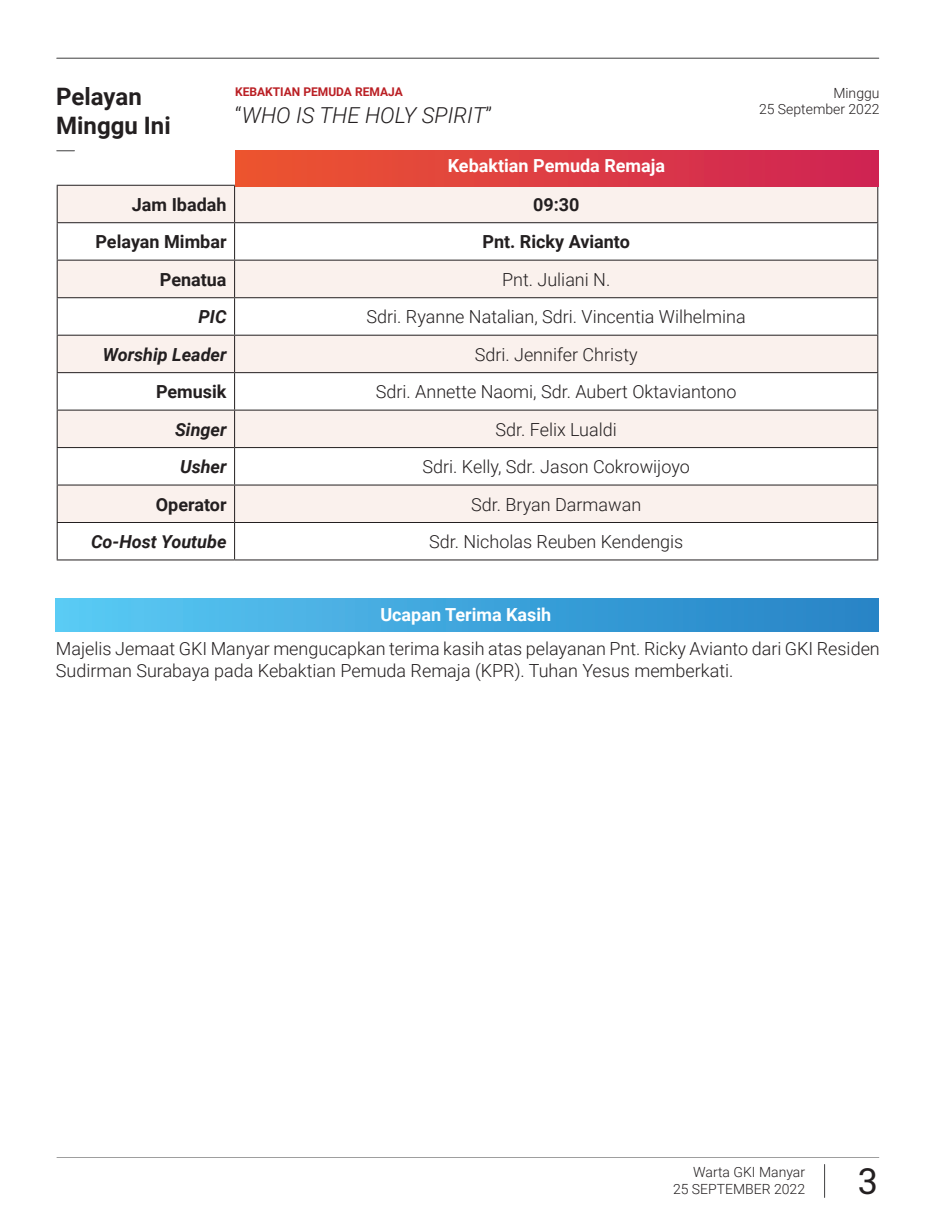
<style>
.page{position:relative;width:936px;height:1224px;background:#fff}
.page>*{position:absolute;margin:0;border:0;box-sizing:border-box;transform-origin:0 0}
.t1{font:36px "Roboto Mono";color:#231f20}
.t2{font:700 24px/28.8px "Roboto";color:#231f20}
.t3{font:italic 300 22px "Roboto";color:#231f20}
.t4{font:300 18px/22px "Roboto";color:#231f20}
.t5{font:700 18px "Roboto";color:#231f20}
.t6{font:italic 700 18px "Roboto";color:#231f20}
.t7{font:700 18px "Roboto";color:#fff}
.t8{font:300 14px/16.8px "Roboto";color:#231f20;text-align:right}
.t9{font:700 12px "Roboto";color:#ba1f24}
.s1{font-style:normal}
</style>
<div class="page">
<hr style="left:824px;top:1164px;width:1px;height:33px;background:#3e3e3f">
<svg style="left:57px;top:1157px;width:822px;height:1px"></svg>
<hr style="left:57px;top:58px;width:822px;height:1px;background:#3e3e3f">
<svg style="left:58px;top:186px;width:819px;height:336px;fill:#faf1ed"></svg>
<hr style="left:57px;top:185px;width:178px;height:1px;background:#231f20">
<hr style="left:57px;top:186px;width:1px;height:36px;background:#231f20">
<hr style="left:234px;top:186px;width:1px;height:36px;background:#231f20">
<hr style="left:877px;top:186px;width:1px;height:36px;background:#231f20">
<hr style="left:57px;top:222px;width:178px;height:1px;background:#231f20">
<hr style="left:57px;top:223px;width:1px;height:37px;background:#231f20">
<hr style="left:235px;top:222px;width:643px;height:1px;background:#231f20">
<hr style="left:234px;top:223px;width:1px;height:37px;background:#231f20">
<hr style="left:877px;top:223px;width:1px;height:37px;background:#231f20">
<hr style="left:57px;top:260px;width:178px;height:1px;background:#231f20">
<hr style="left:57px;top:261px;width:1px;height:36px;background:#231f20">
<hr style="left:235px;top:260px;width:643px;height:1px;background:#231f20">
<hr style="left:234px;top:261px;width:1px;height:36px;background:#231f20">
<hr style="left:877px;top:261px;width:1px;height:36px;background:#231f20">
<hr style="left:57px;top:297px;width:178px;height:1px;background:#231f20">
<hr style="left:57px;top:298px;width:1px;height:37px;background:#231f20">
<hr style="left:235px;top:297px;width:643px;height:1px;background:#231f20">
<hr style="left:234px;top:298px;width:1px;height:37px;background:#231f20">
<hr style="left:877px;top:298px;width:1px;height:37px;background:#231f20">
<hr style="left:57px;top:335px;width:178px;height:1px;background:#231f20">
<hr style="left:57px;top:336px;width:1px;height:36px;background:#231f20">
<hr style="left:235px;top:335px;width:643px;height:1px;background:#231f20">
<hr style="left:234px;top:336px;width:1px;height:36px;background:#231f20">
<hr style="left:877px;top:336px;width:1px;height:36px;background:#231f20">
<hr style="left:57px;top:372px;width:178px;height:1px;background:#231f20">
<hr style="left:57px;top:373px;width:1px;height:37px;background:#231f20">
<hr style="left:235px;top:372px;width:643px;height:1px;background:#231f20">
<hr style="left:234px;top:373px;width:1px;height:37px;background:#231f20">
<hr style="left:877px;top:373px;width:1px;height:37px;background:#231f20">
<hr style="left:57px;top:410px;width:178px;height:1px;background:#231f20">
<hr style="left:57px;top:411px;width:1px;height:36px;background:#231f20">
<hr style="left:235px;top:410px;width:643px;height:1px;background:#231f20">
<hr style="left:234px;top:411px;width:1px;height:36px;background:#231f20">
<hr style="left:877px;top:411px;width:1px;height:36px;background:#231f20">
<hr style="left:57px;top:447px;width:178px;height:1px;background:#231f20">
<hr style="left:57px;top:448px;width:1px;height:37px;background:#231f20">
<hr style="left:235px;top:447px;width:643px;height:1px;background:#231f20">
<hr style="left:234px;top:448px;width:1px;height:37px;background:#231f20">
<hr style="left:877px;top:448px;width:1px;height:37px;background:#231f20">
<hr style="left:57px;top:485px;width:178px;height:1px;background:#231f20">
<hr style="left:57px;top:486px;width:1px;height:36px;background:#231f20">
<hr style="left:235px;top:485px;width:643px;height:1px;background:#231f20">
<hr style="left:234px;top:486px;width:1px;height:36px;background:#231f20">
<hr style="left:877px;top:486px;width:1px;height:36px;background:#231f20">
<hr style="left:57px;top:522px;width:178px;height:1px;background:#231f20">
<hr style="left:57px;top:523px;width:1px;height:36px;background:#231f20">
<hr style="left:235px;top:522px;width:643px;height:1px;background:#231f20">
<hr style="left:234px;top:523px;width:1px;height:36px;background:#231f20">
<hr style="left:877px;top:523px;width:1px;height:36px;background:#231f20">
<hr style="left:57px;top:559px;width:178px;height:1px;background:#231f20">
<hr style="left:235px;top:559px;width:643px;height:1px;background:#231f20">
<div style="left:235px;top:150px;width:643px;height:36px;background:linear-gradient(to right,#ed562f,#cf2455)"></div>
<svg style="left:57px;top:150px;width:17px;height:1px"></svg>
<div style="left:56px;top:598px;width:823px;height:34px;background:linear-gradient(to right,#5bcaf4,#2582c5)"></div>
<h2 class="t2" style="left:56px;top:81px;width:116px">Pelayan<br>Minggu Ini</h2>
<p class="t8" style="left:759px;top:84px;width:122px">Minggu<br>25 September 2022</p>
<p class="t9" style="left:235px;top:83px;width:169px">KEBAKTIAN PEMUDA REMAJA</p>
<p class="t3" style="left:235px;top:100px;width:258px"><span class="s1">“</span>WHO IS THE HOLY SPIRIT<span class="s1">”</span></p>
<p class="t7" style="left:448px;top:153px;width:219px">Kebaktian Pemuda Remaja</p>
<p class="t5" style="left:132px;top:192px;width:96px">Jam Ibadah</p>
<p class="t5" style="left:533px;top:192px;width:48px">09:30</p>
<p class="t5" style="left:96px;top:229px;width:133px">Pelayan Mimbar</p>
<p class="t5" style="left:482px;top:229px;width:149px">Pnt. Ricky Avianto</p>
<p class="t5" style="left:160px;top:267px;width:68px">Penatua</p>
<p class="t4" style="left:502px;top:268px;width:110px">Pnt. Juliani N.</p>
<p class="t6" style="left:199px;top:304px;width:30px">PIC</p>
<p class="t4" style="left:367px;top:305px;width:381px">Sdri. Ryanne Natalian, Sdri. Vincentia Wilhelmina</p>
<p class="t6" style="left:103px;top:342px;width:125px">Worship Leader</p>
<p class="t4" style="left:475px;top:343px;width:164px">Sdri. Jennifer Christy</p>
<p class="t5" style="left:156px;top:379px;width:72px">Pemusik</p>
<p class="t4" style="left:376px;top:380px;width:362px">Sdri. Annette Naomi, Sdr. Aubert Oktaviantono</p>
<p class="t6" style="left:175px;top:417px;width:53px">Singer</p>
<p class="t4" style="left:495px;top:418px;width:123px">Sdr. Felix Lualdi</p>
<p class="t6" style="left:180px;top:454px;width:48px">Usher</p>
<p class="t4" style="left:423px;top:455px;width:269px">Sdri. Kelly, Sdr. Jason Cokrowijoyo</p>
<p class="t5" style="left:156px;top:492px;width:72px">Operator</p>
<p class="t4" style="left:471px;top:492px;width:172px">Sdr. Bryan Darmawan</p>
<p class="t6" style="left:91px;top:529px;width:137px">Co-Host Youtube</p>
<p class="t4" style="left:429px;top:530px;width:256px">Sdr. Nicholas Reuben Kendengis</p>
<p class="t7" style="left:380px;top:602px;width:173px">Ucapan Terima Kasih</p>
<p class="t4" style="left:56px;top:637px;width:825px">Majelis Jemaat GKI Manyar mengucapkan terima kasih atas pelayanan Pnt. Ricky Avianto dari GKI Residen<br>Sudirman Surabaya pada Kebaktian Pemuda Remaja (KPR). Tuhan Yesus memberkati.</p>
<p class="t8" style="left:673px;top:1163px;width:134px">Warta GKI Manyar<br>25 SEPTEMBER 2022</p>
<h1 class="t1" style="left:858px;top:1156px;width:23px">3</h1>
</div>
